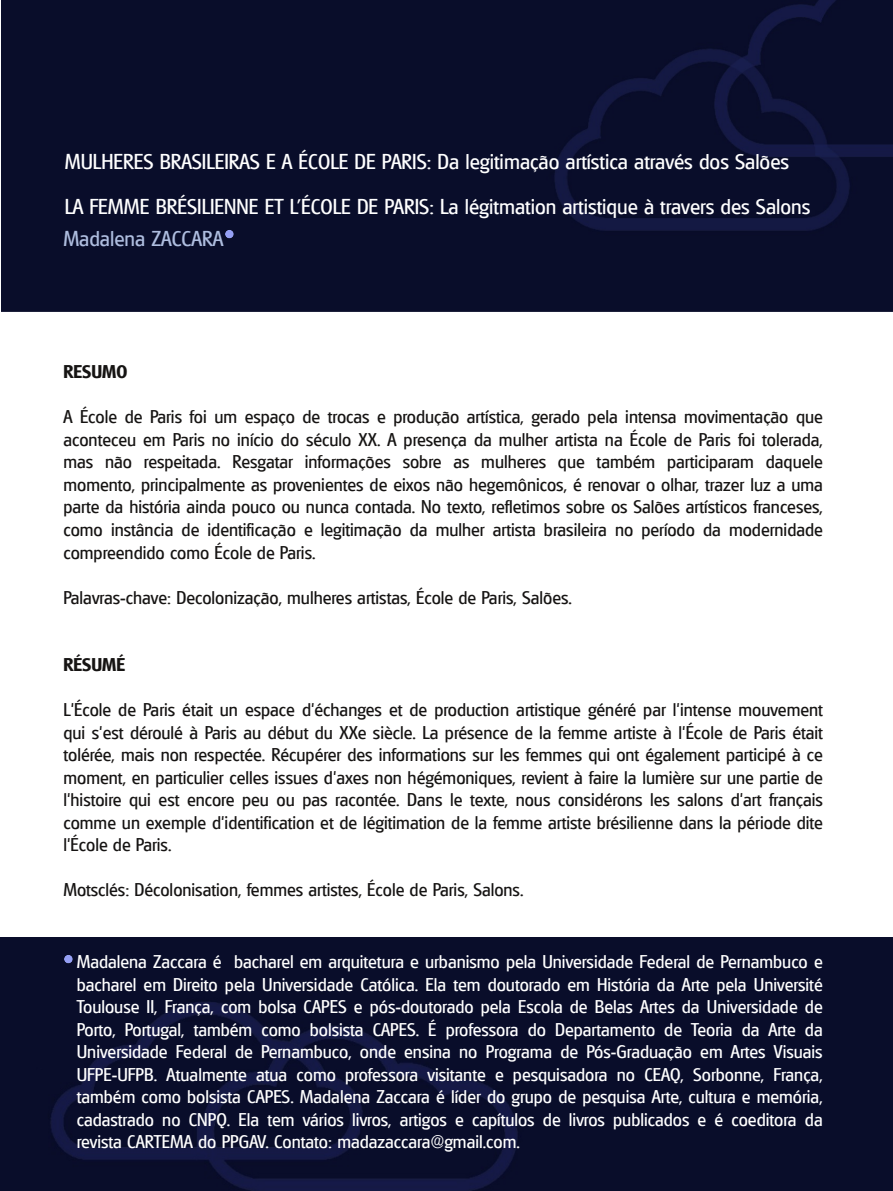
<style>
.page{position:relative;width:893px;height:1191px;background:#fff}
.page>*{position:absolute;margin:0;border:0;box-sizing:border-box;transform-origin:0 0}
.t1{font:21px/45px "Glasgow";color:#fff}
.t2{font:21px "Glasgow";color:#aebddf}
.t3{font:18px/22.5px "Glasgow";color:#161413;text-align:justify}
.t4{font:18px/22.5px "Glasgow";color:#fff;text-align:justify}
.t5{font:700 18px "Glasgow";color:#161413}
</style>
<div class="page">
<div style="left:1px;top:0;width:892px;height:312px;background:#090d2a"></div>
<div style="left:208px;top:204px;width:44px;height:62px;background:#090d2a"></div>
<img style="left:0;top:937px;width:893px;height:254px">
<div style="left:47px;top:937px;width:44px;height:54px;background:#090d2a"></div>
<p class="t1" style="left:65px;top:139px;width:747px">MULHERES BRASILEIRAS E A ÉCOLE DE PARIS: Da legitimação artística através dos Salões<br>LA FEMME BRÉSILIENNE ET L’ÉCOLE DE PARIS: La légitmation artistique à travers des Salons</p>
<p class="t2" style="left:63px;top:227px;width:161px">Madalena ZACCARA</p>
<p class="t5" style="left:63px;top:361px;width:65px">RESUMO</p>
<p class="t3" style="left:63px;top:405px;width:761px">A École de Paris foi um espaço de trocas e produção artística, gerado pela intensa movimentação que aconteceu em Paris no início do século XX. A presença da mulher artista na École de Paris foi tolerada, mas não respeitada. Resgatar informações sobre as mulheres que também participaram daquele momento, principalmente as provenientes de eixos não hegemônicos, é renovar o olhar, trazer luz a uma parte da história ainda pouco ou nunca contada. No texto, refletimos sobre os Salões artísticos franceses, como instância de identificação e legitimação da mulher artista brasileira no período da modernidade compreendido como École de Paris.</p>
<p class="t3" style="left:63px;top:585px;width:510px">Palavras-chave: Decolonização, mulheres artistas, École de Paris, Salões.</p>
<p class="t5" style="left:63px;top:654px;width:63px">RÉSUMÉ</p>
<p class="t3" style="left:63px;top:698px;width:761px">L'École de Paris était un espace d'échanges et de production artistique généré par l'intense mouvement qui s'est déroulé à Paris au début du XXe siècle. La présence de la femme artiste à l'École de Paris était tolérée, mais non respectée. Récupérer des informations sur les femmes qui ont également participé à ce moment, en particulier celles issues d'axes non hégémoniques, revient à faire la lumière sur une partie de l'histoire qui est encore peu ou pas racontée. Dans le texte, nous considérons les salons d'art français comme un exemple d'identification et de légitimation de la femme artiste brésilienne dans la période dite l'École de Paris.</p>
<p class="t3" style="left:63px;top:878px;width:461px">Motsclés: Décolonisation, femmes artistes, École de Paris, Salons.</p>
<p class="t4" style="left:77px;top:950px;width:747px">Madalena Zaccara é bacharel em arquitetura e urbanismo pela Universidade Federal de Pernambuco e bacharel em Direito pela Universidade Católica. Ela tem doutorado em História da Arte pela Université Toulouse II, França, com bolsa CAPES e pós-doutorado pela Escola de Belas Artes da Universidade de Porto, Portugal, também como bolsista CAPES. É professora do Departamento de Teoria da Arte da Universidade Federal de Pernambuco, onde ensina no Programa de Pós-Graduação em Artes Visuais UFPE-UFPB. Atualmente atua como professora visitante e pesquisadora no CEAQ, Sorbonne, França, também como bolsista CAPES. Madalena Zaccara é líder do grupo de pesquisa Arte, cultura e memória, cadastrado no CNPQ. Ela tem vários livros, artigos e capítulos de livros publicados e é coeditora da revista CARTEMA do PPGAV. Contato: madazaccara@gmail.com.</p>
</div>
